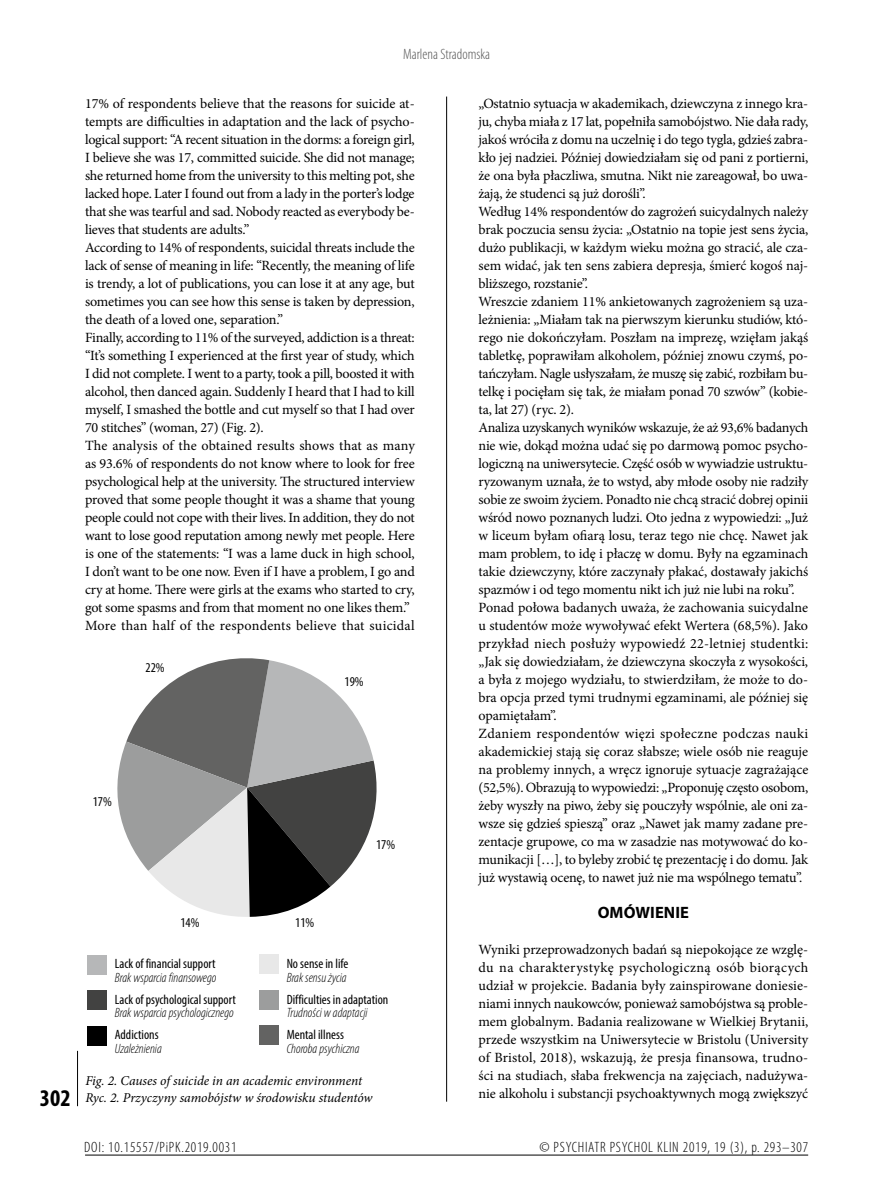
<style>
.page{position:relative;width:872px;height:1191px;background:#fff}
.page>*{position:absolute;margin:0;border:0;box-sizing:border-box;transform-origin:0 0}
.t1{font:700 condensed 24px "Myriad Pro";color:#000}
.t2{font:700 16.5px "Myriad Pro";letter-spacing:.005em;color:#000}
.t3{font:300 condensed 15px "Myriad Pro";letter-spacing:.05em;color:#000}
.t4{font:300 condensed 15px "Myriad Pro";color:#565656}
.t5{font:14.1px/18px "Minion Pro";letter-spacing:-.015em;color:#000}
.t6{font:condensed 13.5px "Myriad Pro";color:#000}
.t7{font:italic 300 condensed 13.5px "Myriad Pro";color:#000}
.t8{font:italic 13.5px/16.5px "Minion Pro";letter-spacing:-.005em;color:#000}
</style>
<div class="page">
<hr style="left:77px;top:1050px;width:1px;height:56px;background:#000">
<hr style="left:85px;top:1154px;width:723px;height:1px;background:#000">
<div style="left:87px;top:955px;width:19px;height:19px;background:#b6b7b8"></div>
<div style="left:87px;top:990px;width:19px;height:19px;background:#424241"></div>
<div style="left:87px;top:1026px;width:19px;height:19px;background:#000"></div>
<div style="left:259px;top:954px;width:19px;height:19px;background:#e8e8e8"></div>
<div style="left:259px;top:990px;width:19px;height:19px;background:#9c9d9d"></div>
<div style="left:259px;top:1025px;width:19px;height:19px;background:#636362"></div>
<svg style="left:117px;top:658px;width:260px;height:259px"></svg>
<hr style="left:446px;top:97px;width:1px;height:1004px;background:#000">
<h1 class="t1" style="left:40px;top:1083px;width:32px">302</h1>
<p class="t4" style="left:403px;top:46px;width:89px">Marlena Stradomska</p>
<p class="t5" style="left:85px;top:95px;width:331px">17% of respondents believe that the reasons for suicide at&shy;tempts are difficulties in adaptation and the lack of psycho&shy;logical support: “A recent situation in the dorms: a foreign girl, I believe she was 17, committed suicide. She did not manage; she returned home from the university to this melting pot, she lacked hope. Later I found out from a lady in the porter’s lodge that she was tearful and sad. Nobody reacted as everybody be&shy;lieves that students are adults.”<br>According to 14% of respondents, suicidal threats include the lack of sense of meaning in life: “Recently, the meaning of life is trendy, a lot of publications, you can lose it at any age, but sometimes you can see how this sense is taken by depression, the death of a loved one, separation.”<br>Finally, according to 11% of the surveyed, addiction is a threat: “It’s something I experienced at the first year of study, which I did not complete. I went to a party, took a pill, boosted it with alcohol, then danced again. Suddenly I heard that I had to kill myself, I smashed the bottle and cut myself so that I had over 70 stitches” (woman, 27) (Fig. 2).<br>The analysis of the obtained results shows that as many as 93.6% of respondents do not know where to look for free psychological help at the university. The structured interview proved that some people thought it was a shame that young people could not cope with their lives. In addition, they do not want to lose good reputation among newly met people. Here is one of the statements: “I was a lame duck in high school, I don’t want to be one now. Even if I have a problem, I go and cry at home. There were girls at the exams who started to cry, got some spasms and from that moment no one likes them.” More than half of the respondents believe that suicidal</p>
<p class="t5" style="left:478px;top:95px;width:331px">„Ostatnio sytuacja w akademikach, dziewczyna z innego kra&shy;ju, chyba miała z 17 lat, popełniła samobójstwo. Nie dała rady, jakoś wróciła z domu na uczelnię i do tego tygla, gdzieś zabra&shy;kło jej nadziei. Później dowiedziałam się od pani z portierni, że ona była płaczliwa, smutna. Nikt nie zareagował, bo uwa&shy;żają, że studenci są już dorośli”.<br>Według 14% respondentów do zagrożeń suicydalnych należy brak poczucia sensu życia: „Ostatnio na topie jest sens życia, dużo publikacji, w każdym wieku można go stracić, ale cza&shy;sem widać, jak ten sens zabiera depresja, śmierć kogoś naj&shy;bliższego, rozstanie”.<br>Wreszcie zdaniem 11% ankietowanych zagrożeniem są uza&shy;leżnienia: „Miałam tak na pierwszym kierunku studiów, któ&shy;rego nie dokończyłam. Poszłam na imprezę, wzięłam jakąś tabletkę, poprawiłam alkoholem, później znowu czymś, po&shy;tańczyłam. Nagle usłyszałam, że muszę się zabić, rozbiłam bu&shy;telkę i pocięłam się tak, że miałam ponad 70 szwów” (kobie&shy;ta, lat 27) (ryc. 2).<br>Analiza uzyskanych wyników wskazuje, że aż 93,6% badanych nie wie, dokąd można udać się po darmową pomoc psycho&shy;logiczną na uniwersytecie. Część osób w wywiadzie ustruktu&shy;ryzowanym uznała, że to wstyd, aby młode osoby nie radziły sobie ze swoim życiem. Ponadto nie chcą stracić dobrej opinii wśród nowo poznanych ludzi. Oto jedna z wypowiedzi: „Już w liceum byłam ofiarą losu, teraz tego nie chcę. Nawet jak mam problem, to idę i płaczę w domu. Były na egzaminach takie dziewczyny, które zaczynały płakać, dostawały jakichś spazmów i od tego momentu nikt ich już nie lubi na roku”.<br>Ponad połowa badanych uważa, że zachowania suicydalne u studentów może wywoływać efekt Wertera (68,5%). Jako przykład niech posłuży wypowiedź 22-letniej studentki: „Jak się dowiedziałam, że dziewczyna skoczyła z wysokości, a była z mojego wydziału, to stwierdziłam, że może to do&shy;bra opcja przed tymi trudnymi egzaminami, ale później się opamiętałam”.<br>Zdaniem respondentów więzi społeczne podczas nauki akademickiej stają się coraz słabsze; wiele osób nie reaguje na problemy innych, a wręcz ignoruje sytuacje zagrażające (52,5%). Obrazują to wypowiedzi: „Proponuję często osobom, żeby wyszły na piwo, żeby się pouczyły wspólnie, ale oni za&shy;wsze się gdzieś spieszą” oraz „Nawet jak mamy zadane pre&shy;zentacje grupowe, co ma w zasadzie nas motywować do ko&shy;munikacji […], to byleby zrobić tę prezentację i do domu. Jak już wystawią ocenę, to nawet już nie ma wspólnego tematu”.</p>
<p class="t2" style="left:597px;top:903px;width:93px">OMÓWIENIE</p>
<p class="t5" style="left:478px;top:941px;width:331px;text-align:justify">Wyniki przeprowadzonych badań są niepokojące ze wzglę&shy;du na charakterystykę psychologiczną osób biorących udział w projekcie. Badania były zainspirowane doniesie&shy;niami innych naukowców, ponieważ samobójstwa są proble&shy;mem globalnym. Badania realizowane w Wielkiej Brytanii, przede wszystkim na Uniwersytecie w Bristolu (University of Bristol, 2018), wskazują, że presja finansowa, trudno&shy;ści na studiach, słaba frekwencja na zajęciach, nadużywa&shy;nie alkoholu i substancji psychoaktywnych mogą zwiększyć</p>
<p class="t6" style="left:145px;top:659px;width:21px">22%</p>
<p class="t6" style="left:344px;top:673px;width:21px">19%</p>
<p class="t6" style="left:93px;top:793px;width:21px">17%</p>
<p class="t6" style="left:376px;top:836px;width:21px">17%</p>
<p class="t6" style="left:180px;top:914px;width:21px">14%</p>
<p class="t6" style="left:295px;top:914px;width:21px">11%</p>
<p class="t6" style="left:115px;top:955px;width:102px">Lack of financial support</p>
<p class="t7" style="left:115px;top:970px;width:103px">Brak wsparcia finansowego</p>
<p class="t6" style="left:115px;top:991px;width:123px">Lack of psychological support</p>
<p class="t7" style="left:115px;top:1005px;width:120px">Brak wsparcia psychologicznego</p>
<p class="t6" style="left:115px;top:1026px;width:45px">Addictions</p>
<p class="t7" style="left:115px;top:1041px;width:48px">Uzależnienia</p>
<p class="t6" style="left:287px;top:955px;width:63px">No sense in life</p>
<p class="t7" style="left:287px;top:970px;width:61px">Brak sensu życia</p>
<p class="t6" style="left:287px;top:991px;width:103px">Difficulties in adaptation</p>
<p class="t7" style="left:287px;top:1005px;width:82px">Trudności w adaptacji</p>
<p class="t6" style="left:287px;top:1026px;width:59px">Mental illness</p>
<p class="t7" style="left:287px;top:1041px;width:74px">Choroba psychiczna</p>
<p class="t8" style="left:85px;top:1072px;width:289px">Fig. 2. Causes of suicide in an academic environment<br>Ryc. 2. Przyczyny samobójstw w środowisku studentów</p>
<p class="t3" style="left:84px;top:1139px;width:154px">DOI: 10.15557/PiPK.2019.0031</p>
<p class="t3" style="left:539px;top:1139px;width:270px">© PSYCHIATR PSYCHOL KLIN 2019, 19 (3), p. 293–307</p>
</div>
